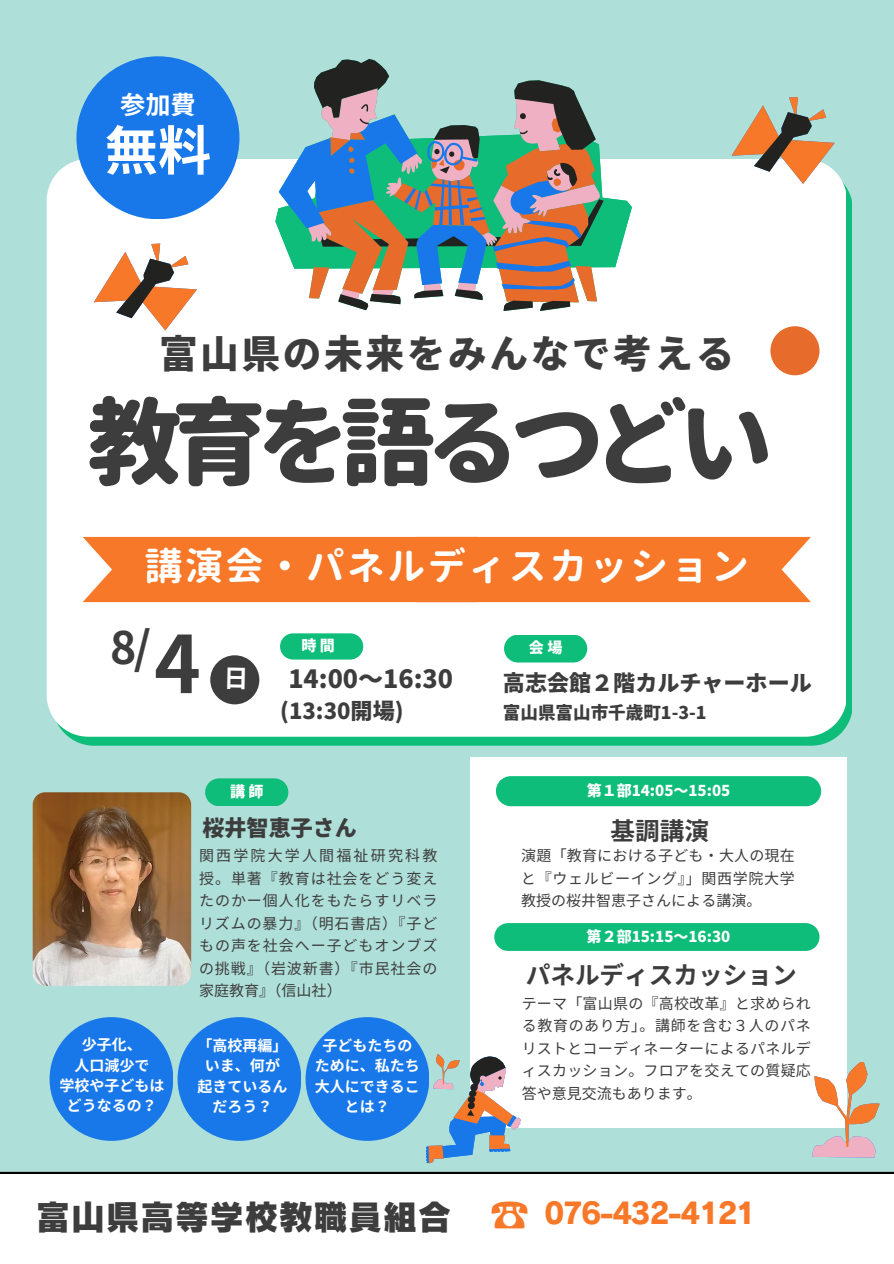
<style>
.page{position:relative;width:894px;height:1264px;background:#fff}
.page>*{position:absolute;margin:0;border:0;box-sizing:border-box;transform-origin:0 0}
.t1{font:800 94.95px "Gen Jyuu Gothic";letter-spacing:-.11em;color:#3d3d3d}
.t2{font:700 79.2px "Noto Sans JP";color:#3d3d3d}
.t3{font:700 53.25px "Noto Sans JP";color:#fff}
.t4{font:700 44.55px "Noto Sans JP";color:#3d3d3d}
.t5{font:39px "Noto Sans CJ Ksc";color:#f87829}
.t6{font:900 38.7px "Noto Sans JP";letter-spacing:.065em;color:#3d3d3d}
.t7{font:700 38.25px "Gen Jyuu Gothic";letter-spacing:.055em;color:#fff}
.t8{font:34.5px "Canva Rodin Pro N EB";letter-spacing:.005em;color:#3d3d3d}
.t9{font:28.8px "Canva Rodin Pro N EB";letter-spacing:-.05em;color:#f87829}
.t10{font:700 25.2px "Noto Sans JP";color:#fff}
.t11{font:900 25.05px "Noto Sans JP";color:#3d3d3d}
.t12{font:700 24.6px "Noto Sans JP";color:#3d3d3d}
.t13{font:900 22.05px "Noto Sans JP";color:#3d3d3d}
.t14{font:900 17.55px "Noto Sans JP";color:#3d3d3d}
.t15{font:15px/22.5px "Noto Sans JP";letter-spacing:.015em;color:#3d3d3d;text-align:justify}
.t16{font:700 15px/20.2px "Noto Sans JP";color:#fff;text-align:center}
.t17{font:900 15px "Noto Sans JP";color:#fff}
</style>
<div class="page">
<div style="left:0;top:0;width:893px;height:1173px;background:#afdfd9"></div>
<svg style="left:53px;top:206px;width:798px;height:539px;background:#38c891"></svg>
<svg style="left:47px;top:159px;width:798px;height:577px"></svg>
<div style="left:470px;top:757px;width:376px;height:370px;background:#fff"></div>
<div style="left:210px;top:655px;width:49px;height:49px;background:#3d3d3d;border-radius:50%"></div>
<div style="left:83px;top:537px;width:727px;height:65px;background:#f87829"></div>
<svg style="left:275px;top:59px;width:356px;height:252px;fill:#afdfd9"></svg>
<svg style="left:275px;top:132px;width:356px;height:137px"></svg>
<svg style="left:279px;top:114px;width:35px;height:176px"></svg>
<svg style="left:314px;top:59px;width:289px;height:252px;background:#899a93"></svg>
<div style="left:280px;top:633px;width:83px;height:26px;background:#0ebd7a;border-radius:13px"></div>
<svg style="left:504px;top:634px;width:83px;height:28px;background:#25c386"></svg>
<svg style="left:205px;top:778px;width:83px;height:28px;background:#1bbf81"></svg>
<svg style="left:424px;top:1052px;width:97px;height:116px;background:#a7b7bb"></svg>
<svg style="left:781px;top:1062px;width:105px;height:96px"></svg>
<svg style="left:75px;top:216px;width:183px;height:136px"></svg>
<div style="left:76px;top:56px;width:163px;height:163px;background:#1978e9;border-radius:50%"></div>
<div style="left:50px;top:1017px;width:123px;height:123px;background:#1978e9;border-radius:50%"></div>
<div style="left:177px;top:1017px;width:124px;height:123px;background:#1978e9;border-radius:50%"></div>
<div style="left:305px;top:1017px;width:124px;height:123px;background:#1978e9;border-radius:50%"></div>
<div style="left:496px;top:776px;width:324px;height:30px;background:#0ebd7a"></div>
<div style="left:494px;top:923px;width:325px;height:27px;background:#0ebd7a"></div>
<div style="left:770px;top:326px;width:49px;height:49px;background:#e76b2b;border-radius:50%"></div>
<img style="left:33px;top:792px;width:158px;height:193px;border-radius:12px">
<svg style="left:713px;top:69px;width:180px;height:137px"></svg>
<h2 class="t10" style="left:120px;top:84px;width:77px">参加費</h2>
<p class="t3" style="left:105px;top:108px;width:108px">無料</p>
<p class="t6" style="left:159px;top:323px;width:577px">富山県の未来をみんなで考える</p>
<p class="t1" style="left:87px;top:375px;width:687px">教育を語るつどい</p>
<p class="t7" style="left:144px;top:538px;width:606px">講演会・パネルディスカッション</p>
<p class="t4" style="left:110px;top:612px;width:42px">8/</p>
<h4 class="t2" style="left:154px;top:601px;width:48px">4</h4>
<p class="t17" style="left:301px;top:634px;width:35px">時間</p>
<p class="t17" style="left:528px;top:635px;width:35px">会場</p>
<p class="t11" style="left:288px;top:659px;width:166px">14:00〜16:30</p>
<p class="t13" style="left:280px;top:693px;width:125px">(13:30開場)</p>
<h3 class="t13" style="left:503px;top:665px;width:310px">高志会館２階カルチャーホール</h3>
<p class="t14" style="left:503px;top:698px;width:205px">富山県富山市千歳町1-3-1</p>
<p class="t17" style="left:230px;top:779px;width:35px">講師</p>
<p class="t17" style="left:586px;top:778px;width:145px">第１部14:05～15:05</p>
<p class="t16" style="left:82px;top:1033px;width:61px">少子化、</p>
<h1 class="t16" style="left:74px;top:1054px;width:76px">人口減少で</h1>
<p class="t16" style="left:59px;top:1074px;width:106px">学校や子どもはどうなるの？</p>
<p class="t13" style="left:202px;top:810px;width:156px">桜井智恵子さん</p>
<p class="t15" style="left:199px;top:843px;width:240px">関西学院大学人間福祉研究科教授。単著『教育は社会をどう変えたのかー個人化をもたらすリベラリズムの暴力』（明石書店）『子どもの声を社会へー子どもオンブズの挑戦』（岩波新書）『市民社会の家庭教育』（信山社）</p>
<p class="t16" style="left:197px;top:1034px;width:91px">「高校再編」</p>
<p class="t16" style="left:205px;top:1054px;width:76px">いま、何が</p>
<p class="t16" style="left:197px;top:1075px;width:91px">起きているん</p>
<p class="t16" style="left:212px;top:1095px;width:61px">だろう？</p>
<p class="t16" style="left:322px;top:1034px;width:91px">子どもたちの</p>
<p class="t16" style="left:315px;top:1054px;width:106px">ために、私たち大人にできることは？</p>
<p class="t12" style="left:610px;top:811px;width:100px">基調講演</p>
<p class="t15" style="left:521px;top:843px;width:275px">演題「教育における子ども・大人の現在と『ウェルビーイング』」関西学院大学教授の桜井智恵子さんによる講演。</p>
<p class="t17" style="left:586px;top:924px;width:145px">第２部15:15～16:30</p>
<p class="t12" style="left:525px;top:955px;width:272px">パネルディスカッション</p>
<p class="t15" style="left:521px;top:991px;width:291px">テーマ「富山県の『高校改革』と求められる教育のあり方」。講師を含む３人のパネリストとコーディネーターによるパネルディスカッション。フロアを交えての質疑応答や意見交流もあります。</p>
<p class="t8" style="left:36px;top:1199px;width:417px">富山県高等学校教職員組合</p>
<p class="t5" style="left:490px;top:1183px;width:41px">☎</p>
<p class="t9" style="left:544px;top:1198px;width:213px">076-432-4121</p>
</div>
